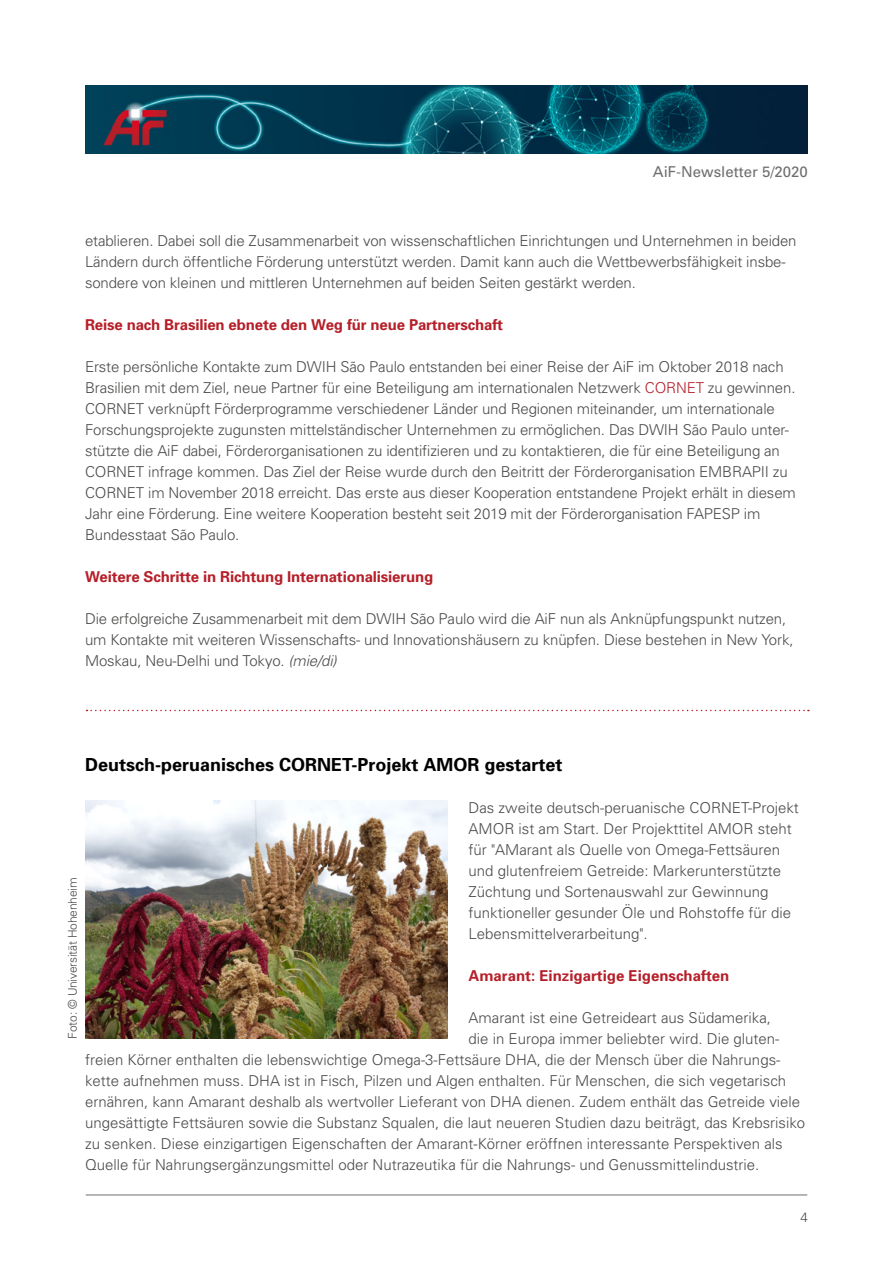
<style>
.page{position:relative;width:893px;height:1263px;background:#fff}
.page>*{position:absolute;margin:0;border:0;box-sizing:border-box;transform-origin:0 0}
.t1{font:700 18px "Univers";color:#000}
.t2{font:300 15px/21px "Univers";letter-spacing:-.01em;color:#4a4a49}
.t3{font:700 15px "Univers";letter-spacing:-.01em;color:#b61f29}
.Einf__Abs{font:15px "Univers";color:#706f6f}
.Einf__Abs-2{font:300 13.5px "Univers";color:#4a4a49}
.Einf__Abs-3{font:300 12px "Univers";letter-spacing:-.015em;color:#4a4a49}
.s1{color:#b61f29}
.s2{font-style:italic}
</style>
<div class="page">
<img style="left:85px;top:85px;width:723px;height:68px">
<hr style="left:86px;top:1194px;width:721px;height:1px;background:#9d9d9c">
<svg style="left:87px;top:710px;width:722px;height:1px"></svg>
<img style="left:85px;top:800px;width:362px;height:239px">
<p class="Einf__Abs" style="left:653px;top:163px;width:157px">AiF-Newsletter 5/2020</p>
<p class="t2" style="left:85px;top:230px;width:713px">etablieren. Dabei soll die Zusammenarbeit von wissenschaftlichen Einrichtungen und Unternehmen in beiden<br>Ländern durch öffentliche Förderung unterstützt werden. Damit kann auch die Wettbewerbsfähigkeit insbe&shy;sondere von kleinen und mittleren Unternehmen auf beiden Seiten gestärkt werden.</p>
<p class="t3" style="left:85px;top:315px;width:420px">Reise nach Brasilien ebnete den Weg für neue Partnerschaft</p>
<p class="t2" style="left:85px;top:356px;width:712px">Erste persönliche Kontakte zum DWIH São Paulo entstanden bei einer Reise der AiF im Oktober 2018 nach Brasilien mit dem Ziel, neue Partner für eine Beteiligung am internationalen Netzwerk <span class="s1">CORNET</span> zu gewinnen.<br>CORNET verknüpft Förderprogramme verschiedener Länder und Regionen miteinander, um internationale Forschungsprojekte zugunsten mittelständischer Unternehmen zu ermöglichen. Das DWIH São Paulo unter&shy;stützte die AiF dabei, Förderorganisationen zu identifizieren und zu kontaktieren, die für eine Beteiligung an CORNET infrage kommen. Das Ziel der Reise wurde durch den Beitritt der Förderorganisation EMBRAPII zu CORNET im November 2018 erreicht. Das erste aus dieser Kooperation entstandene Projekt erhält in diesem Jahr eine Förderung. Eine weitere Kooperation besteht seit 2019 mit der Förderorganisation FAPESP im Bundesstaat São Paulo.</p>
<p class="t3" style="left:85px;top:567px;width:350px">Weitere Schritte in Richtung Internationalisierung</p>
<p class="t2" style="left:85px;top:608px;width:710px">Die erfolgreiche Zusammenarbeit mit dem DWIH São Paulo wird die AiF nun als Anknüpfungspunkt nutzen, um Kontakte mit weiteren Wissenschafts- und Innovationshäusern zu knüpfen. Diese bestehen in New York,<br>Moskau, Neu-Delhi und Tokyo. <span class="s2">(mie/di)</span></p>
<p class="Einf__Abs-3" style="left:65px;top:1039px;width:163px;rotate:-90deg">Foto: © Universität Hohenheim</p>
<p class="t1" style="left:85px;top:754px;width:479px">Deutsch-peruanisches CORNET-Projekt AMOR gestartet</p>
<p class="t2" style="left:468px;top:797px;width:332px">Das zweite deutsch-peruanische CORNET-Projekt AMOR ist am Start. Der Projekttitel AMOR steht für "AMarant als Quelle von Omega-Fettsäuren und glutenfreiem Getreide: Markerunterstützte Züchtung und Sortenauswahl zur Gewinnung funktioneller gesunder Öle und Rohstoffe für die Lebensmittelverarbeitung".</p>
<p class="t3" style="left:468px;top:966px;width:262px">Amarant: Einzigartige Eigenschaften</p>
<p class="t2" style="left:468px;top:1007px;width:304px">Amarant ist eine Getreideart aus Südamerika,</p>
<p class="t2" style="left:468px;top:1028px;width:312px">die in Europa immer beliebter wird. Die gluten-</p>
<p class="t2" style="left:85px;top:1049px;width:697px">freien Körner enthalten die lebenswichtige Omega-3-Fettsäure DHA, die der Mensch über die Nahrungs-</p>
<p class="t2" style="left:85px;top:1070px;width:703px">kette aufnehmen muss. DHA ist in Fisch, Pilzen und Algen enthalten. Für Menschen, die sich vegetarisch</p>
<p class="t2" style="left:85px;top:1091px;width:717px">ernähren, kann Amarant deshalb als wertvoller Lieferant von DHA dienen. Zudem enthält das Getreide viele</p>
<p class="t2" style="left:85px;top:1112px;width:722px">ungesättigte Fettsäuren sowie die Substanz Squalen, die laut neueren Studien dazu beiträgt, das Krebsrisiko</p>
<p class="t2" style="left:85px;top:1133px;width:699px">zu senken. Diese einzigartigen Eigenschaften der Amarant-Körner eröffnen interessante Perspektiven als</p>
<p class="t2" style="left:85px;top:1154px;width:676px">Quelle für Nahrungsergänzungsmittel oder Nutrazeutika für die Nahrungs- und Genussmittelindustrie.</p>
<p class="Einf__Abs-2" style="left:800px;top:1209px;width:9px">4</p>
</div>
